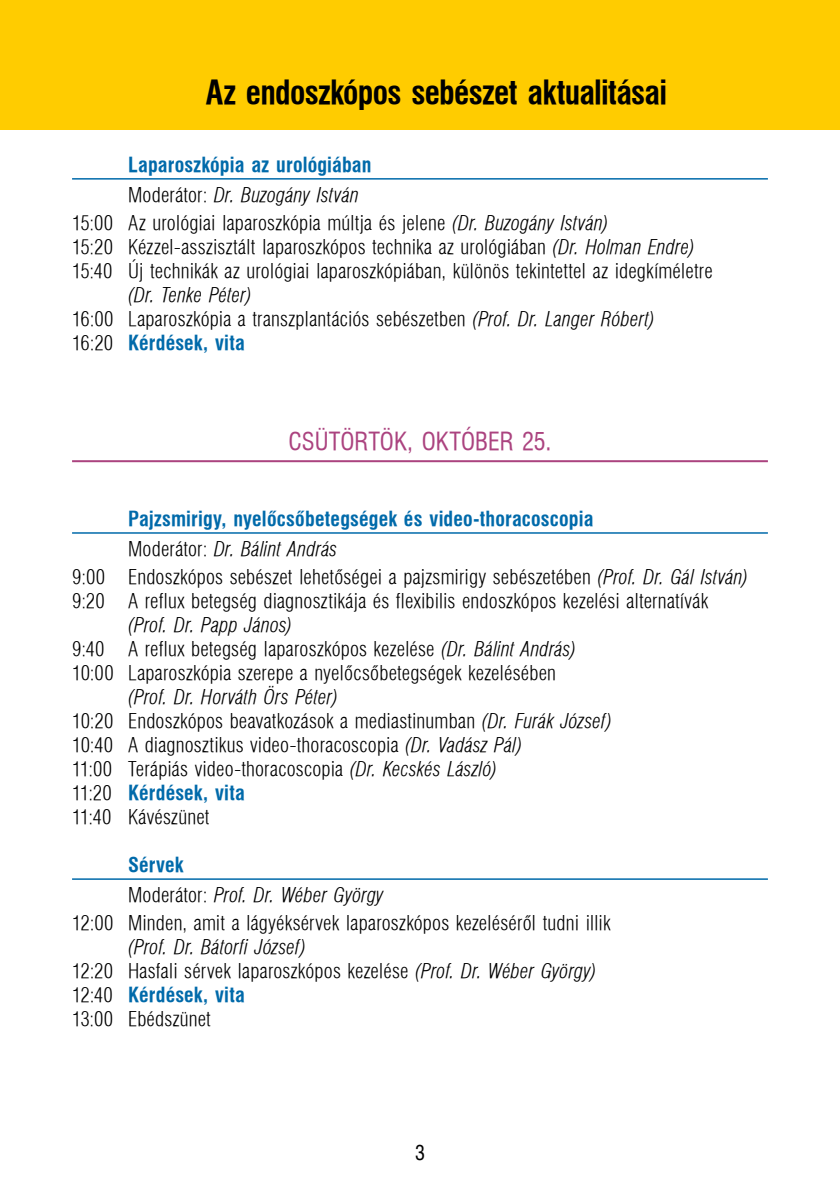
<style>
.page{position:relative;width:840px;height:1191px;background:#fff}
.page>*{position:absolute;margin:0;border:0;box-sizing:border-box;transform-origin:0 0}
.t1{font:700 32px "Swiss 721 Cn PFL";letter-spacing:-.02em;color:#000}
.t2{font:24px "Swiss 721 Cn PFL";color:#ab437f}
.t3{font:20px/24px "Swiss 721 Lt Cn PFL";letter-spacing:.01em;color:#000}
.t4{font:700 20px "Swiss 721 Cn PFL";letter-spacing:.005em;color:#006aaa}
.t5{font:italic 20px/24px "Swiss 721 Lt Cn PFL";letter-spacing:.005em;color:#000}
.t6{font:20px "Swiss 721 Cn PFL";color:#000}
.s1{font-style:italic}
.s2{font-family:"Swiss 721 Lt Cn PFL";font-weight:400;color:#000}
.s3{font-style:normal}
</style>
<div class="page">
<div style="left:0;top:0;width:839px;height:129px;background:#fc0"></div>
<hr style="left:72px;top:178px;width:695px;height:2px;background:#006aaa">
<hr style="left:72px;top:460px;width:695px;height:2px;background:#ab437f">
<hr style="left:72px;top:532px;width:695px;height:2px;background:#006aaa">
<hr style="left:72px;top:878px;width:695px;height:2px;background:#006aaa">
<h1 class="t1" style="left:206px;top:71px;width:462px">Az endoszkópos sebészet aktualitásai</h1>
<p class="t4" style="left:128px;top:151px;width:244px">Laparoszkópia az urológiában</p>
<p class="t3" style="left:72px;top:181px;width:537px;line-height:28px;text-indent:56px">Moderátor: <span class="s1">Dr. Buzogány István<br></span>15:00 Az urológiai laparoszkópia múltja és jelene <span class="s1">(Dr. Buzogány István)</span></p>
<p class="t3" style="left:72px;top:235px;width:641px">15:20 Kézzel-asszisztált laparoszkópos technika az urológiában <span class="s1">(Dr. Holman Endre)<br></span>15:40 Új technikák az urológiai laparoszkópiában, különös tekintettel az idegkíméletre</p>
<p class="t3" style="left:72px;top:283px;width:584px;text-indent:56px"><span class="s1">(Dr. Tenke Péter)<br></span>16:00 Laparoszkópia a transzplantációs sebészetben <span class="s1">(Prof. Dr. Langer Róbert)</span></p>
<p class="t4" style="left:72px;top:329px;width:174px"><span class="s2">16:20</span> Kérdések, vita</p>
<p class="t2" style="left:288px;top:425px;width:264px">CSÜTÖRTÖK, OKTÓBER 25.</p>
<p class="t4" style="left:128px;top:505px;width:466px">Pajzsmirigy, nyelőcsőbetegségek és video-thoracoscopia</p>
<p class="t3" style="left:72px;top:535px;width:677px;line-height:28px;text-indent:56px">Moderátor: <span class="s1">Dr. Bálint András<br></span>9:00 Endoszkópos sebészet lehetőségei a pajzsmirigy sebészetében <span class="s1">(Prof. Dr. Gál István)</span></p>
<p class="t3" style="left:72px;top:589px;width:637px">9:20 A reflux betegség diagnosztikája és flexibilis endoszkópos kezelési alternatívák</p>
<p class="t3" style="left:72px;top:613px;width:505px;text-indent:56px"><span class="s1">(Prof. Dr. Papp János)<br></span>9:40 A reflux betegség laparoszkópos kezelése <span class="s1">(Dr. Bálint András)<br></span>10:00 Laparoszkópia szerepe a nyelőcsőbetegségek kezelésében</p>
<p class="t3" style="left:72px;top:685px;width:541px;text-indent:56px"><span class="s1">(Prof. Dr. Horváth Örs Péter)<br></span>10:20 Endoszkópos beavatkozások a mediastinumban <span class="s1">(Dr. Furák József)<br></span>10:40 A diagnosztikus video-thoracoscopia <span class="s1">(Dr. Vadász Pál)<br></span>11:00 Terápiás video-thoracoscopia <span class="s1">(Dr. Kecskés László)</span></p>
<p class="t4" style="left:72px;top:779px;width:174px"><span class="s2">11:20</span> Kérdések, vita</p>
<p class="t3" style="left:72px;top:805px;width:139px">11:40 Kávészünet</p>
<p class="t4" style="left:128px;top:851px;width:57px">Sérvek</p>
<p class="t3" style="left:72px;top:881px;width:539px;line-height:28px;text-indent:56px">Moderátor: <span class="s1">Prof. Dr. Wéber György<br></span>12:00 Minden, amit a lágyéksérvek laparoszkópos kezeléséről tudni illik</p>
<p class="t5" style="left:72px;top:935px;width:526px;text-indent:56px">(Prof. Dr. Bátorfi József)<br><span class="s3">12:20 Hasfali sérvek laparoszkópos kezelése</span> (Prof. Dr. Wéber György)</p>
<p class="t4" style="left:72px;top:981px;width:174px"><span class="s2">12:40</span> Kérdések, vita</p>
<p class="t3" style="left:72px;top:1007px;width:140px">13:00 Ebédszünet</p>
<p class="t6" style="left:415px;top:1140px;width:11px">3</p>
</div>
